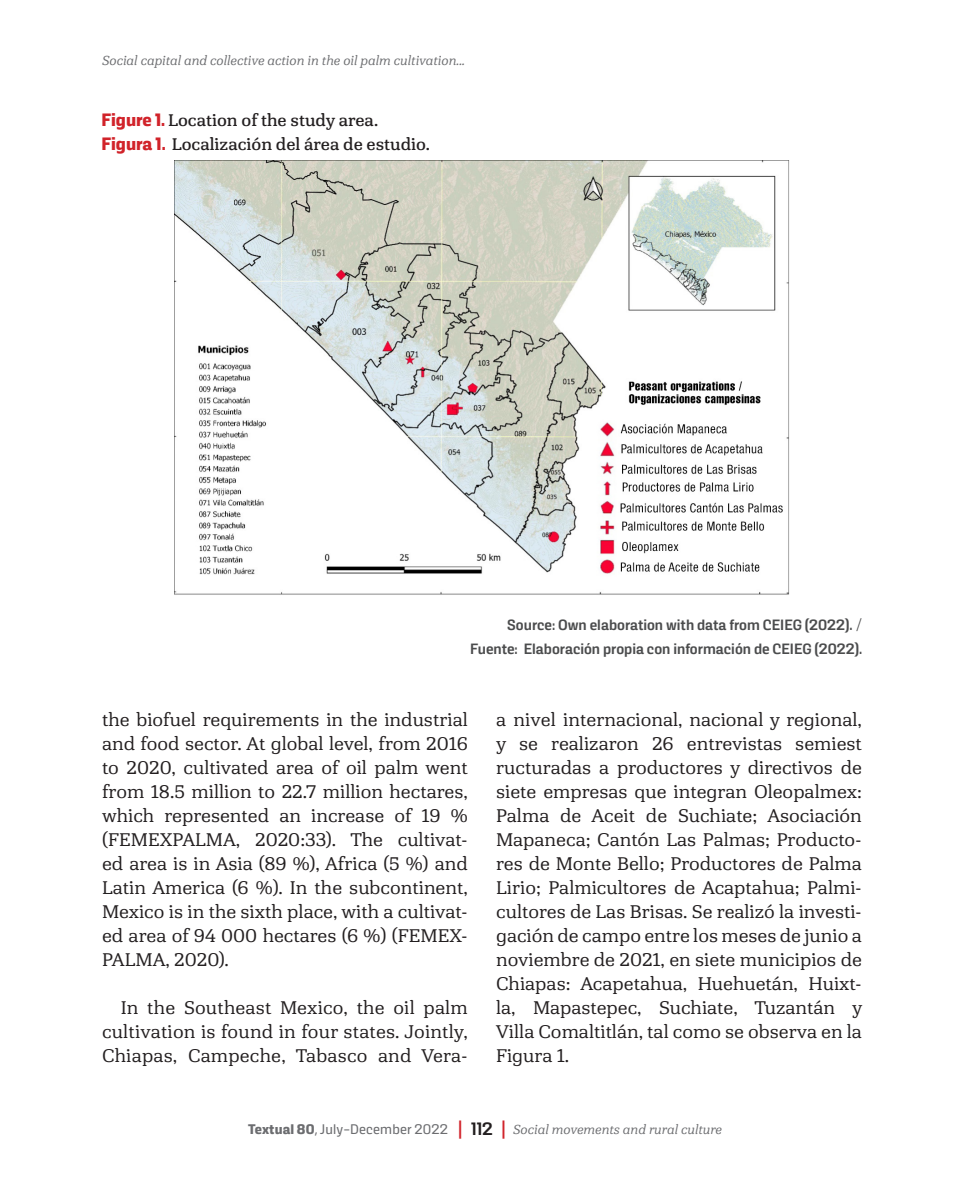
<style>
.page{position:relative;width:964px;height:1191px;background:#fff}
.page>*{position:absolute;margin:0;border:0;box-sizing:border-box;transform-origin:0 0}
.Body{font:300 19.6px/24px "Hawking";color:#231f20;text-align:justify}
.cabeza_de_fig{font:18px "Hawking";color:#231f20}
.Pie_de_figura{font:500 15px "Kawak";color:#4b4c4d}
.t1{font:italic 300 14px "Hawking";color:#6c6d70}
.s1{font-family:"Kawak";font-weight:700;color:#d1232a}
.s2{font-weight:300}
.s3{font-family:"Kawak";font-weight:700;font-style:normal}
.s4{font-family:"Kawak";font-weight:400;font-style:normal}
.s5{font-family:"Overpass";font-weight:600;font-style:normal;font-size:18px;color:#d1232a}
.s6{font-family:"Kawak";font-weight:500;font-style:normal;font-size:18px;color:#231f20}
</style>
<div class="page">
<img style="left:174px;top:161px;width:615px;height:434px">
<p class="t1" style="left:102px;top:53px;width:365px">Social capital and collective action in the oil palm cultivation...</p>
<p class="cabeza_de_fig" style="left:101px;top:109px;width:278px"><span class="s1">Figure 1.</span> Location of the study area.</p>
<p class="cabeza_de_fig" style="left:101px;top:133px;width:330px"><span class="s1">Figura 1.</span> Localización del área de estudio.</p>
<p class="Pie_de_figura" style="left:507px;top:616px;width:356px">Source: Own elaboration with data from CEIEG (2022). <span class="s2">/</span></p>
<p class="Pie_de_figura" style="left:470px;top:640px;width:393px">Fuente: Elaboración propia con información de CEIEG (2022).</p>
<p class="Body" style="left:102px;top:707px;width:367px">the biofuel requirements in the industrial and food sector. At global level, from 2016 to 2020, cultivated area of oil palm went from 18.5 million to 22.7 million hectares, which represented an increase of 19 % (FEMEXPALMA, 2020:33). The cultivat&shy;ed area is in Asia (89 %), Africa (5 %) and Latin America (6 %). In the subcontinent, Mexico is in the sixth place, with a cultivat&shy;ed area of 94 000 hectares (6 %) (FEMEX-PALMA, 2020).</p>
<p class="Body" style="left:102px;top:995px;width:367px;text-indent:19px">In the Southeast Mexico, the oil palm cultivation is found in four states. Jointly, Chiapas, Campeche, Tabasco and Vera-</p>
<p class="Body" style="left:496px;top:707px;width:368px">a nivel internacional, nacional y regional, y se realizaron 26 entrevistas semiest ructuradas a productores y directivos de siete empresas que integran Oleopalmex:<br>Palma de Aceit de Suchiate; Asociación Mapaneca; Cantón Las Palmas; Producto&shy;res de Monte Bello; Productores de Palma Lirio; Palmicultores de Acaptahua; Palmi&shy;cultores de Las Brisas. Se realizó la investi&shy;gación de campo entre los meses de junio a noviembre de 2021, en siete municipios de Chiapas: Acapetahua, Huehuetán, Huixt&shy;la, Mapastepec, Suchiate, Tuzantán y Villa Comaltitlán, tal como se observa en la Figura 1.</p>
<p class="t1" style="left:248px;top:1120px;width:475px"><span class="s3">Textual 80</span><span class="s4">, July-December 2022</span> <span class="s5">|</span> <span class="s6">112</span> <span class="s5">|</span> Social movements and rural culture</p>
</div>
